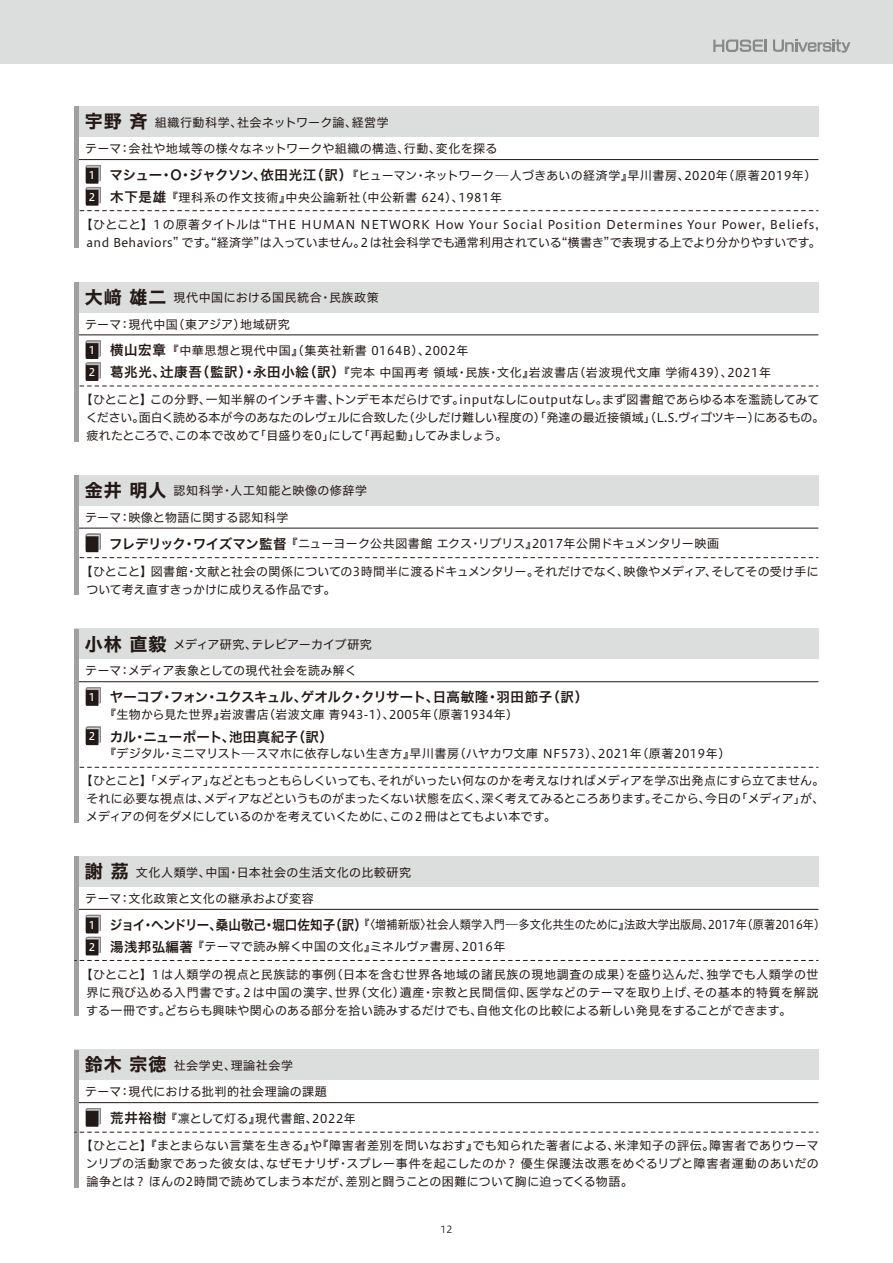
<style>
.page{position:relative;width:893px;height:1263px;background:#fff}
.page>*{position:absolute;margin:0;border:0;box-sizing:border-box;transform-origin:0 0}
.t1{font:13.5px "Hira Kaku Std W6";letter-spacing:-.025em;color:#231916}
.t2{font:13.5px "Hira Kaku Std W6";letter-spacing:.015em;color:#231916}
.t3{font:12px/18px "Hiragino UD Sans F Std W4";letter-spacing:.02em;color:#231916;text-align:justify}
.t4{font:12px/26.4px "Hiragino UD Sans F Std W4";letter-spacing:.05em;color:#231916}
.t5{font:12px/18px "Hiragino UD Sans F Std W4";letter-spacing:-.005em;color:#231916}
.t6{font:12px/18px "Hiragino UD Sans F Std W4";color:#231916}
.t7{font:12px "Hiragino UD Sans F Std W4";letter-spacing:.02em;color:#231916;scale:.93 1}
.t8{font:12px "Hiragino UD Sans F Std W4";letter-spacing:.04em;color:#231916}
.t9{font:12px "Hiragino UD Sans F Std W4";letter-spacing:.045em;color:#231916}
.t10{font:9.75px "Hiragino UD Sans F Std W3";color:#231916}
.s1{font-family:"Hira Kaku Std W7";font-size:18px}
.s2{font-family:"Hiragino UD Sans F Std W5";font-size:10.5px;color:#fff}
.s3{font-family:"Hira Kaku Std W6";font-size:13.5px}
</style>
<div class="page">
<div style="left:0;top:0;width:893px;height:64px;background:#dcdddd"></div>
<svg style="left:713px;top:40px;width:54px;height:12px"></svg>
<svg style="left:773px;top:39px;width:77px;height:14px"></svg>
<div style="left:74px;top:282px;width:744px;height:30px;background:#dcdddd"></div>
<hr style="left:74px;top:335px;width:744px;height:1px;background:#231916">
<svg style="left:79px;top:340px;width:739px;height:47px"></svg>
<div style="left:74px;top:107px;width:745px;height:30px;background:#dcdddd"></div>
<hr style="left:74px;top:159px;width:744px;height:1px;background:#231916">
<div style="left:74px;top:107px;width:5px;height:141px;background:#a0a0a1"></div>
<svg style="left:79px;top:165px;width:739px;height:46px"></svg>
<div style="left:74px;top:282px;width:5px;height:159px;background:#a0a0a1"></div>
<div style="left:74px;top:475px;width:744px;height:30px;background:#dcdddd"></div>
<hr style="left:74px;top:528px;width:744px;height:1px;background:#231916">
<svg style="left:79px;top:533px;width:739px;height:25px"></svg>
<div style="left:74px;top:475px;width:5px;height:120px;background:#a0a0a1"></div>
<div style="left:74px;top:629px;width:745px;height:30px;background:#dcdddd"></div>
<hr style="left:74px;top:681px;width:744px;height:1px;background:#231916">
<svg style="left:85px;top:687px;width:16px;height:19px"></svg>
<svg style="left:85px;top:726px;width:16px;height:19px"></svg>
<svg style="left:79px;top:767px;width:739px;height:1px"></svg>
<div style="left:74px;top:629px;width:5px;height:193px;background:#a0a0a1"></div>
<div style="left:74px;top:1050px;width:745px;height:30px;background:#dcdddd"></div>
<hr style="left:74px;top:1102px;width:744px;height:1px;background:#231916">
<div style="left:74px;top:1050px;width:5px;height:137px;background:#a0a0a1"></div>
<svg style="left:74px;top:1108px;width:744px;height:25px"></svg>
<div style="left:74px;top:856px;width:745px;height:31px;background:#dcdddd"></div>
<hr style="left:74px;top:909px;width:744px;height:1px;background:#231916">
<div style="left:74px;top:856px;width:5px;height:160px;background:#a0a0a1"></div>
<svg style="left:74px;top:915px;width:744px;height:46px"></svg>
<p class="t4" style="left:85px;top:109px;width:305px"><span class="s1">宇野 斉</span> 組織行動科学、社会ネットワーク論、経営学</p>
<p class="t3" style="left:85px;top:139px;width:414px">テーマ：会社や地域等の様々なネットワークや組織の構造、行動、変化を探る</p>
<p class="t3" style="left:89px;top:165px;width:729px"><span class="s2">1</span> <span class="s3">マシュー・O・ジャクソン、依田光江（訳）</span>『ヒューマン・ネットワーク―人づきあいの経済学』早川書房、2020年（原著2019年）</p>
<p class="t4" style="left:89px;top:183px;width:415px"><span class="s2">2</span> <span class="s3">木下是雄</span> 『理科系の作文技術』中央公論新社（中公新書 624）、1981年</p>
<p class="t3" style="left:81px;top:215px;width:742px;text-align:center">【ひとこと】１の原著タイトルは“THE HUMAN NETWORK How Your Social Position Determines Your Power, Beliefs, and Behaviors” です。“経済学”は入っていません。２は社会科学でも通常利用されている“横書き”で表現する上でより分かりやすいです。</p>
<p class="t9" style="left:85px;top:289px;width:295px"><span class="s1">大﨑 雄二</span> 現代中国における国民統合・民族政策</p>
<p class="t8" style="left:85px;top:315px;width:206px">テーマ：現代中国（東アジア）地域研究</p>
<p class="t4" style="left:89px;top:336px;width:381px"><span class="s2">1</span> <span class="s3">横山宏章</span>『中華思想と現代中国』（集英社新書 0164B）、2002年</p>
<p class="t4" style="left:89px;top:358px;width:684px"><span class="s2">2</span> <span class="s3">葛兆光、辻康吾（監訳）・永田小絵（訳）</span>『完本 中国再考 領域・民族・文化』岩波書店（岩波現代文庫 学術439）、2021年</p>
<p class="t5" style="left:86px;top:390px;width:740px;text-indent:-5px">【ひとこと】この分野、一知半解のインチキ書、トンデモ本だらけです。inputなしにoutputなし。まず図書館であらゆる本を濫読してみてください。面白く読める本が今のあなたのレヴェルに合致した（少しだけ難しい程度の）「発達の最近接領域」（L.S.ヴィゴツキー）にあるもの。疲れたところで、この本で改めて「目盛りを0」にして「再起動」してみましょう。</p>
<p class="t4" style="left:85px;top:477px;width:284px"><span class="s1">金井 明人</span> 認知科学・人工知能と映像の修辞学テーマ：映像と物語に関する認知科学</p>
<p class="t3" style="left:109px;top:534px;width:611px"><span class="s3">フレデリック・ワイズマン監督</span>『ニューヨーク公共図書館 エクス・リブリス』2017年公開ドキュメンタリー映画</p>
<p class="t6" style="left:86px;top:562px;width:734px;text-indent:-6px">【ひとこと】図書館・文献と社会の関係についての3時間半に渡るドキュメンタリー。それだけでなく、映像やメディア、そしてその受け手について考え直すきっかけに成りえる作品です。</p>
<p class="t3" style="left:85px;top:631px;width:289px;line-height:26.4px"><span class="s1">小林 直毅</span>メディア研究、テレビアーカイブ研究テーマ：メディア表象としての現代社会を読み解く</p>
<p class="t1" style="left:89px;top:687px;width:501px"><span class="s2">1</span> ヤーコプ・フォン・ユクスキュル、ゲオルク・クリサート、日高敏隆・羽田節子（訳）</p>
<p class="t3" style="left:104px;top:705px;width:416px">『生物から見た世界』岩波書店（岩波文庫 青943-1）、2005年（原著1934年）</p>
<p class="t2" style="left:89px;top:726px;width:246px"><span class="s2">2</span> カル・ニューポート、池田真紀子（訳）</p>
<p class="t3" style="left:104px;top:744px;width:628px">『デジタル・ミニマリスト―スマホに依存しない生き方』早川書房（ハヤカワ文庫 NF573）、2021年（原著2019年）</p>
<p class="t3" style="left:86px;top:771px;width:740px;text-indent:-6px">【ひとこと】「メディア」などともっともらしくいっても、それがいったい何なのかを考えなければメディアを学ぶ出発点にすら立てません。それに必要な視点は、メディアなどというものがまったくない状態を広く、深く考えてみるところあります。そこから、今日の「メディア」が、メディアの何をダメにしているのかを考えていくために、この２冊はとてもよい本です。</p>
<p class="t4" style="left:85px;top:858px;width:328px"><span class="s1">謝 茘</span> 文化人類学、中国・日本社会の生活文化の比較研究</p>
<p class="t3" style="left:85px;top:889px;width:230px">テーマ：文化政策と文化の継承および変容</p>
<p class="t7" style="left:89px;top:916px;width:793px"><span class="s2">1</span> <span class="s3">ジョイ・ヘンドリー、桑山敬己・堀口佐知子（訳）</span>『〈増補新版〉社会人類学入門―多文化共生のために』法政大学出版局、2017年（原著2016年）</p>
<p class="t3" style="left:89px;top:937px;width:418px"><span class="s2">2</span> <span class="s3">湯浅邦弘編著</span> 『テーマで読み解く中国の文化』ミネルヴァ書房、2016年</p>
<p class="t3" style="left:86px;top:964px;width:734px;text-indent:-6px">【ひとこと】１は人類学の視点と民族誌的事例（日本を含む世界各地域の諸民族の現地調査の成果）を盛り込んだ、独学でも人類学の世界に飛び込める入門書です。２は中国の漢字、世界（文化）遺産・宗教と民間信仰、医学などのテーマを取り上げ、その基本的特質を解説する一冊です。どちらも興味や関心のある部分を拾い読みするだけでも、自他文化の比較による新しい発見をすることができます。</p>
<p class="t4" style="left:85px;top:1051px;width:210px"><span class="s1">鈴木 宗徳</span> 社会学史、理論社会学</p>
<p class="t8" style="left:85px;top:1083px;width:243px">テーマ：現代における批判的社会理論の課題</p>
<p class="t4" style="left:110px;top:1104px;width:247px"><span class="s3">荒井裕樹</span>『凛として灯る』現代書館、2022年</p>
<p class="t3" style="left:86px;top:1136px;width:734px;text-indent:-6px">【ひとこと】『まとまらない言葉を生きる』や『障害者差別を問いなおす』でも知られた著者による、米津知子の評伝。障害者でありウーマンリブの活動家であった彼女は、なぜモナリザ・スプレー事件を起こしたのか？ 優生保護法改悪をめぐるリブと障害者運動のあいだの論争とは？ ほんの2時間で読めてしまう本だが、差別と闘うことの困難について胸に迫ってくる物語。</p>
<p class="t10" style="left:441px;top:1222px;width:13px">12</p>
</div>
